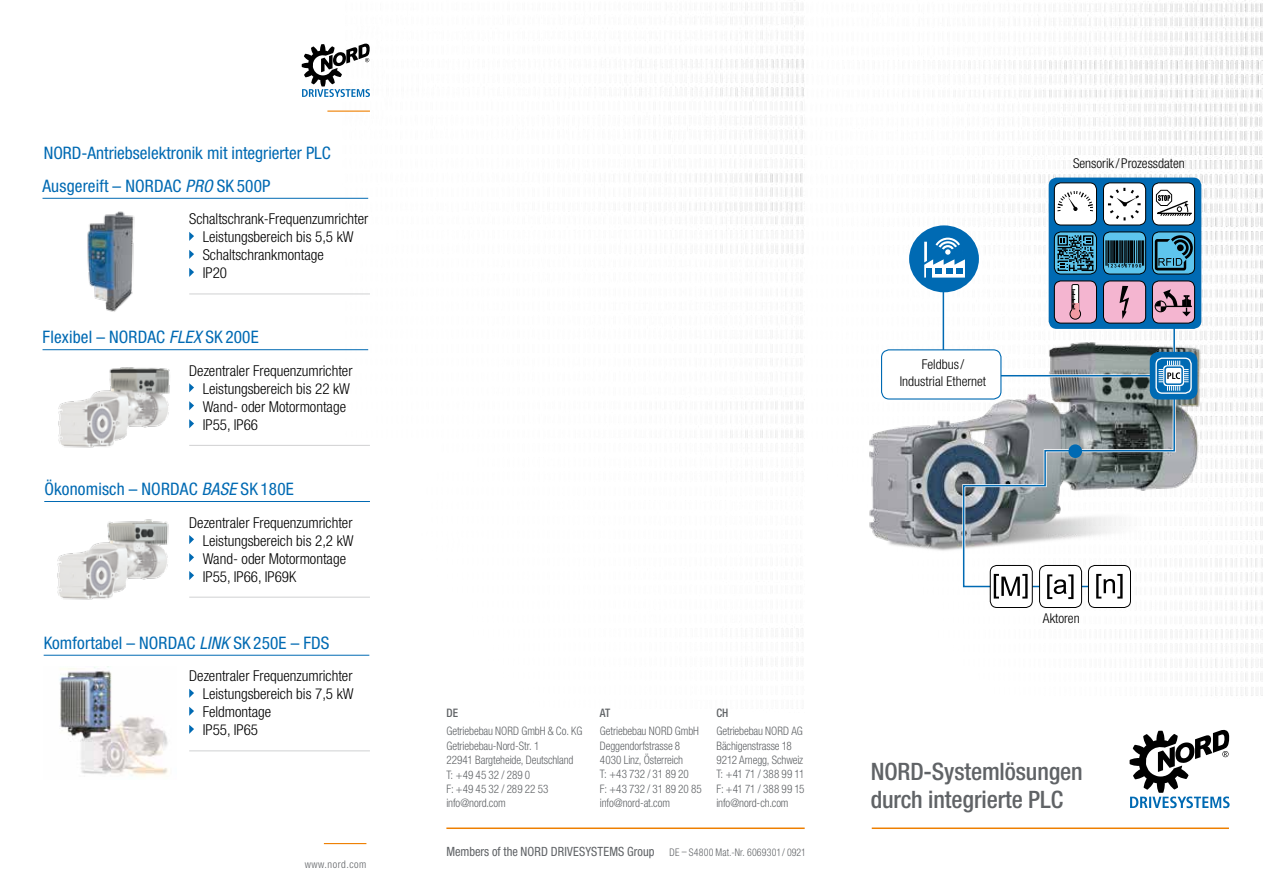
<style>
.page{position:relative;width:1263px;height:893px;background:#fff}
.page>*{position:absolute;margin:0;border:0;box-sizing:border-box;transform-origin:0 0}
.t1{font:500 condensed 24px/28.5px "Helvetica Neue LT Std";letter-spacing:-.005em;color:#606366}
.t2{font:condensed 17.25px "Helvetica Neue LT Std";letter-spacing:.01em;color:#006ab3}
.t3{font:300 condensed 15px/18px "Helvetica Neue LT Std";color:#000}
.t4{font:300 condensed 13.5px/16.2px "Helvetica Neue LT Std";color:#000;text-align:center}
.t5{font:condensed 12.75px "Helvetica Neue LT Pro";letter-spacing:.01em;color:#606366}
.t6{font:300 condensed 11.7px/14.4px "Helvetica Neue LT Std";letter-spacing:-.01em;color:#606366;scale:.95 1}
.t7{font:500 condensed 11.7px "Helvetica Neue LT Std";color:#606366;scale:.95 1}
.t8{font:300 condensed 10.5px "Helvetica Neue LT Std";letter-spacing:.05em;color:#606366}
.s1{font-style:italic}
.s2{font-family:"Helvetica Neue LT Std";font-weight:300;font-size:10.5px}
</style>
<div class="page">
<img style="left:342px;top:3px;width:448px;height:662px">
<hr style="left:446px;top:827px;width:359px;height:2px;background:#ee7f00">
<img style="left:790px;top:0;width:473px;height:696px">
<hr style="left:872px;top:827px;width:357px;height:2px;background:#ee7f00">
<svg style="left:1129px;top:730px;width:100px;height:78px"></svg>
<img style="left:838px;top:284px;width:368px;height:275px">
<div style="left:881px;top:350px;width:120px;height:49px;background:#fff;border-radius:8px"></div>
<div style="left:881px;top:349px;width:120px;height:51px;border:1px solid #006ab3;border-radius:8px"></div>
<svg style="left:962px;top:391px;width:214px;height:197px"></svg>
<svg style="left:1049px;top:178px;width:152px;height:151px;background:#0063a8"></svg>
<div style="left:1054px;top:183px;width:42px;height:42px;background:#fff;border-radius:7px"></div>
<div style="left:1054px;top:183px;width:43px;height:42px;border:1px solid #000;border-radius:7px"></div>
<svg style="left:1057px;top:191px;width:36px;height:20px"></svg>
<div style="left:1103px;top:183px;width:43px;height:42px;background:#fff;border-radius:7px"></div>
<div style="left:1103px;top:183px;width:43px;height:42px;border:1px solid #000;border-radius:7px"></div>
<svg style="left:1108px;top:187px;width:33px;height:34px"></svg>
<div style="left:1152px;top:183px;width:42px;height:42px;background:#fff;border-radius:7px"></div>
<div style="left:1152px;top:183px;width:43px;height:42px;border:1px solid #000;border-radius:7px"></div>
<svg style="left:1150px;top:189px;width:42px;height:28px"></svg>
<div style="left:1103px;top:232px;width:43px;height:42px;background:#5ec5ed;border-radius:7px"></div>
<div style="left:1103px;top:232px;width:43px;height:42px;border:1px solid #000;border-radius:7px"></div>
<div style="left:1152px;top:232px;width:42px;height:42px;background:#5ec5ed;border-radius:7px"></div>
<div style="left:1152px;top:232px;width:43px;height:42px;border:1px solid #000;border-radius:7px"></div>
<div style="left:1168px;top:235px;width:25px;height:25px;border:3px solid #000;border-radius:50%"></div>
<div style="left:1152px;top:281px;width:42px;height:42px;background:#f4b5d0;border-radius:7px"></div>
<div style="left:1152px;top:281px;width:43px;height:42px;border:1px solid #000;border-radius:7px"></div>
<div style="left:1054px;top:232px;width:42px;height:42px;background:#5ec5ed;border-radius:7px"></div>
<div style="left:1054px;top:232px;width:43px;height:42px;border:1px solid #000;border-radius:7px"></div>
<div style="left:1150px;top:352px;width:47px;height:47px;background:#006ab3;border-radius:9px"></div>
<div style="left:1155px;top:358px;width:37px;height:36px;border:1px solid #fff;border-radius:6px"></div>
<div style="left:1039px;top:565px;width:42px;height:42px;background:#fff;border-radius:7px"></div>
<div style="left:1039px;top:565px;width:43px;height:43px;border:1px solid #000;border-radius:7px"></div>
<div style="left:1088px;top:565px;width:42px;height:42px;background:#fff;border-radius:7px"></div>
<div style="left:1088px;top:565px;width:43px;height:43px;border:1px solid #000;border-radius:7px"></div>
<svg style="left:1096px;top:574px;width:26px;height:25px"></svg>
<div style="left:990px;top:565px;width:42px;height:42px;background:#fff;border-radius:7px"></div>
<div style="left:990px;top:565px;width:43px;height:43px;border:1px solid #000;border-radius:7px"></div>
<svg style="left:994px;top:574px;width:33px;height:25px"></svg>
<div style="left:909px;top:225px;width:70px;height:67px;background:#006ab3;border-radius:50%"></div>
<svg style="left:924px;top:235px;width:268px;height:156px"></svg>
<div style="left:926px;top:268px;width:5px;height:11px;background:#006ab3"></div>
<svg style="left:1047px;top:574px;width:26px;height:25px"></svg>
<div style="left:1068px;top:444px;width:14px;height:14px;background:#006ab3;border-radius:50%"></div>
<svg style="left:302px;top:44px;width:68px;height:53px"></svg>
<hr style="left:324px;top:843px;width:42px;height:1px;background:#ee7f00">
<hr style="left:43px;top:198px;width:325px;height:1px;background:#006ab3">
<hr style="left:189px;top:294px;width:181px;height:1px;background:#d0d1d2">
<svg style="left:189px;top:232px;width:5px;height:9px"></svg>
<svg style="left:189px;top:250px;width:5px;height:9px"></svg>
<svg style="left:189px;top:268px;width:5px;height:9px"></svg>
<hr style="left:43px;top:349px;width:325px;height:1px;background:#006ab3">
<hr style="left:189px;top:445px;width:181px;height:1px;background:#d0d1d2">
<svg style="left:189px;top:383px;width:5px;height:9px"></svg>
<svg style="left:189px;top:401px;width:5px;height:9px"></svg>
<svg style="left:189px;top:419px;width:5px;height:9px"></svg>
<hr style="left:44px;top:501px;width:326px;height:1px;background:#006ab3">
<hr style="left:189px;top:597px;width:181px;height:1px;background:#d0d1d2">
<svg style="left:189px;top:535px;width:5px;height:9px"></svg>
<svg style="left:189px;top:553px;width:5px;height:9px"></svg>
<svg style="left:189px;top:571px;width:5px;height:9px"></svg>
<hr style="left:44px;top:655px;width:325px;height:1px;background:#006ab3">
<hr style="left:189px;top:751px;width:181px;height:1px;background:#d0d1d2">
<svg style="left:189px;top:689px;width:5px;height:9px"></svg>
<svg style="left:189px;top:707px;width:5px;height:9px"></svg>
<svg style="left:189px;top:725px;width:5px;height:9px"></svg>
<img style="left:81px;top:197px;width:61px;height:115px">
<img style="left:57px;top:519px;width:112px;height:81px">
<img style="left:58px;top:367px;width:112px;height:81px">
<img style="left:59px;top:666px;width:109px;height:111px">
<hr style="left:327px;top:111px;width:43px;height:1px;background:#ee7f00">
<h2 class="t2" style="left:44px;top:143px;width:289px">NORD-Antriebselektronik mit integrierter PLC</h2>
<h2 class="t2" style="left:43px;top:176px;width:229px">Ausgereift – NORDAC <span class="s1">PRO</span> SK 500P</h2>
<p class="t3" style="left:203px;top:210px;width:167px;text-indent:-14px">Schaltschrank-Frequenzumrichter<br>Leistungsbereich bis 5,5 kW<br>Schaltschrankmontage<br>IP20</p>
<h2 class="t2" style="left:43px;top:327px;width:218px">Flexibel – NORDAC <span class="s1">FLEX</span> SK 200E</h2>
<p class="t3" style="left:203px;top:361px;width:151px;text-indent:-14px">Dezentraler Frequenzumrichter<br>Leistungsbereich bis 22 kW<br>Wand- oder Motormontage<br>IP55, IP66</p>
<h2 class="t2" style="left:44px;top:479px;width:251px">Ökonomisch – NORDAC <span class="s1">BASE</span> SK 180E</h2>
<p class="t3" style="left:203px;top:513px;width:152px;text-indent:-14px">Dezentraler Frequenzumrichter<br>Leistungsbereich bis 2,2 kW<br>Wand- oder Motormontage<br>IP55, IP66, IP69K</p>
<h2 class="t2" style="left:44px;top:633px;width:287px">Komfortabel – NORDAC <span class="s1">LINK</span> SK 250E – FDS</h2>
<p class="t3" style="left:203px;top:667px;width:152px;text-indent:-14px">Dezentraler Frequenzumrichter<br>Leistungsbereich bis 7,5 kW<br>Feldmontage<br>IP55, IP65</p>
<p class="t8" style="left:305px;top:858px;width:63px">www.nord.com</p>
<p class="t4" style="left:900px;top:356px;width:88px">Feldbus/<br>Industrial Ethernet</p>
<p class="t4" style="left:1073px;top:155px;width:113px">Sensorik / Prozessdaten</p>
<p class="t7" style="left:446px;top:706px;width:14px">DE</p>
<p class="t6" style="left:446px;top:724px;width:145px">Getriebebau NORD GmbH &amp; Co. KG<br>Getriebebau-Nord-Str. 1<br>22941 Bargteheide, Deutschland<br>T: +49 45 32 / 289 0<br>F: +49 45 32 / 289 22 53 info@nord.com</p>
<p class="t7" style="left:600px;top:705px;width:13px">AT</p>
<p class="t6" style="left:600px;top:724px;width:109px">Getriebebau NORD GmbH<br>Deggendorfstrasse 8<br>4030 Linz, Österreich<br>T: +43 732 / 31 89 20<br>F: +43 732 / 31 89 20 85 info@nord-at.com</p>
<p class="t7" style="left:716px;top:705px;width:14px">CH</p>
<p class="t6" style="left:716px;top:724px;width:94px">Getriebebau NORD AG<br>Bächigenstrasse 18<br>9212 Arnegg, Schweiz<br>T: +41 71 / 388 99 11<br>F: +41 71 / 388 99 15 info@nord-ch.com</p>
<p class="t5" style="left:446px;top:844px;width:361px">Members of the NORD DRIVESYSTEMS Group <span class="s2">DE – S4800 Mat.-Nr. 6069301/ 0921</span></p>
<p class="t4" style="left:1043px;top:610px;width:38px">Aktoren</p>
<h1 class="t1" style="left:871px;top:757px;width:214px">NORD-Systemlösungen durch integrierte PLC</h1>
</div>
